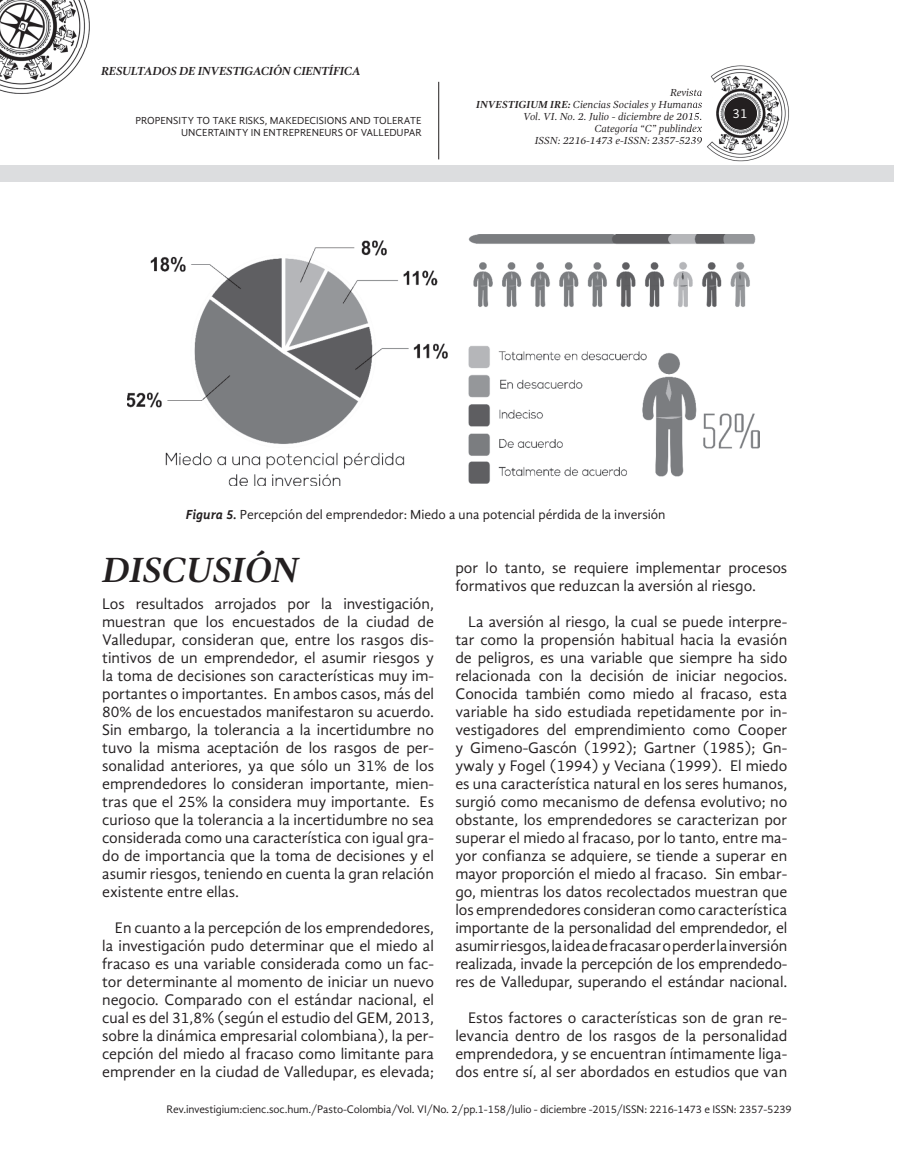
<style>
.page{position:relative;width:915px;height:1170px;background:#fff}
.page>*{position:absolute;margin:0;border:0;box-sizing:border-box;transform-origin:0 0}
.t1{font:italic 700 36px "Gandhi Serif";letter-spacing:-.015em;color:#231f20}
.t2{font:15.75px/18px "Gandhi Sans";color:#231f20;text-align:justify}
.t3{font:13.5px "Gandhi Sans";color:#231f20}
.t4{font:13.5px "Gandhi Sans";color:#fff}
.t5{font:italic 700 12px "Gandhi Serif";letter-spacing:-.025em;color:#231f20}
.t6{font:11.25px "Gandhi Sans";letter-spacing:-.01em;color:#231f20}
.t7{font:italic 10.5px/12px "Gandhi Serif";color:#231f20;text-align:right}
.t8{font:10.5px/12px "Gandhi Sans";color:#231f20;text-align:right}
.s1{font-weight:700}
.s2{font-weight:700;font-style:italic}
</style>
<div class="page">
<div style="left:0;top:166px;width:893px;height:16px;background:#dcdddf"></div>
<hr style="left:438px;top:82px;width:1px;height:77px;background:#231f20">
<img style="left:697px;top:65px;width:92px;height:97px">
<svg style="left:690px;top:88px;width:11px;height:56px"></svg>
<svg style="left:724px;top:97px;width:32px;height:33px"></svg>
<img style="left:0;top:0;width:90px;height:94px">
<img style="left:127px;top:235px;width:632px;height:251px">
<p class="t5" style="left:101px;top:64px;width:261px">RESULTADOS DE INVESTIGACIÓN CIENTÍFICA</p>
<p class="t8" style="left:135px;top:115px;width:287px">PROPENSITY TO TAKE RISKS, MAKEDECISIONS AND TOLERATE<br>UNCERTAINTY IN ENTREPRENEURS OF VALLEDUPAR</p>
<p class="t7" style="left:476px;top:86px;width:227px">Revista<br><span class="s1">INVESTIGIUM IRE:</span> Ciencias Sociales y Humanas<br>Vol. VI. No. 2. Julio - diciembre de 2015.<br>Categoría “C” publindex<br>ISSN: 2216-1473 e-ISSN: 2357-5239</p>
<p class="t4" style="left:732px;top:106px;width:16px">31</p>
<p class="t3" style="left:186px;top:506px;width:481px"><span class="s2">Figura 5.</span> Percepción del emprendedor: Miedo a una potencial pérdida de la inversión</p>
<p class="t2" style="left:455px;top:558px;width:333px">por lo tanto, se requiere implementar procesos formativos que reduzcan la aversión al riesgo.</p>
<p class="t2" style="left:455px;top:612px;width:333px;text-indent:13px">La aversión al riesgo, la cual se puede interpre&shy;tar como la propensión habitual hacia la evasión de peligros, es una variable que siempre ha sido relacionada con la decisión de iniciar negocios.<br>Conocida también como miedo al fracaso, esta variable ha sido estudiada repetidamente por in&shy;vestigadores del emprendimiento como Cooper y Gimeno-Gascón (1992); Gartner (1985); Gn&shy;ywaly y Fogel (1994) y Veciana (1999). El miedo es una característica natural en los seres humanos, surgió como mecanismo de defensa evolutivo; no obstante, los emprendedores se caracterizan por superar el miedo al fracaso, por lo tanto, entre ma&shy;yor confianza se adquiere, se tiende a superar en mayor proporción el miedo al fracaso. Sin embar&shy;go, mientras los datos recolectados muestran que los emprendedores consideran como característica importante de la personalidad del emprendedor, el asumir riesgos, la idea de fracasar o perder la inversión realizada, invade la percepción de los emprendedo&shy;res de Valledupar, superando el estándar nacional.</p>
<p class="t2" style="left:455px;top:1008px;width:333px;text-indent:13px">Estos factores o características son de gran re&shy;levancia dentro de los rasgos de la personalidad emprendedora, y se encuentran íntimamente liga&shy;dos entre sí, al ser abordados en estudios que van</p>
<h1 class="t1" style="left:102px;top:550px;width:198px">DISCUSIÓN</h1>
<p class="t2" style="left:102px;top:594px;width:333px">Los resultados arrojados por la investigación, muestran que los encuestados de la ciudad de Valledupar, consideran que, entre los rasgos dis&shy;tintivos de un emprendedor, el asumir riesgos y la toma de decisiones son características muy im&shy;portantes o importantes. En ambos casos, más del 80% de los encuestados manifestaron su acuerdo.<br>Sin embargo, la tolerancia a la incertidumbre no tuvo la misma aceptación de los rasgos de per&shy;sonalidad anteriores, ya que sólo un 31% de los emprendedores lo consideran importante, mien&shy;tras que el 25% la considera muy importante. Es curioso que la tolerancia a la incertidumbre no sea considerada como una característica con igual gra&shy;do de importancia que la toma de decisiones y el asumir riesgos, teniendo en cuenta la gran relación existente entre ellas.</p>
<p class="t2" style="left:102px;top:918px;width:333px;text-indent:13px">En cuanto a la percepción de los emprendedores, la investigación pudo determinar que el miedo al fracaso es una variable considerada como un fac&shy;tor determinante al momento de iniciar un nuevo negocio. Comparado con el estándar nacional, el cual es del 31,8% (según el estudio del GEM, 2013, sobre la dinámica empresarial colombiana), la per&shy;cepción del miedo al fracaso como limitante para emprender en la ciudad de Valledupar, es elevada;</p>
<p class="t6" style="left:166px;top:1102px;width:626px">Rev.investigium:cienc.soc.hum./Pasto-Colombia/Vol. VI/No. 2/pp.1-158/Julio - diciembre -2015/ISSN: 2216-1473 e ISSN: 2357-5239</p>
</div>
